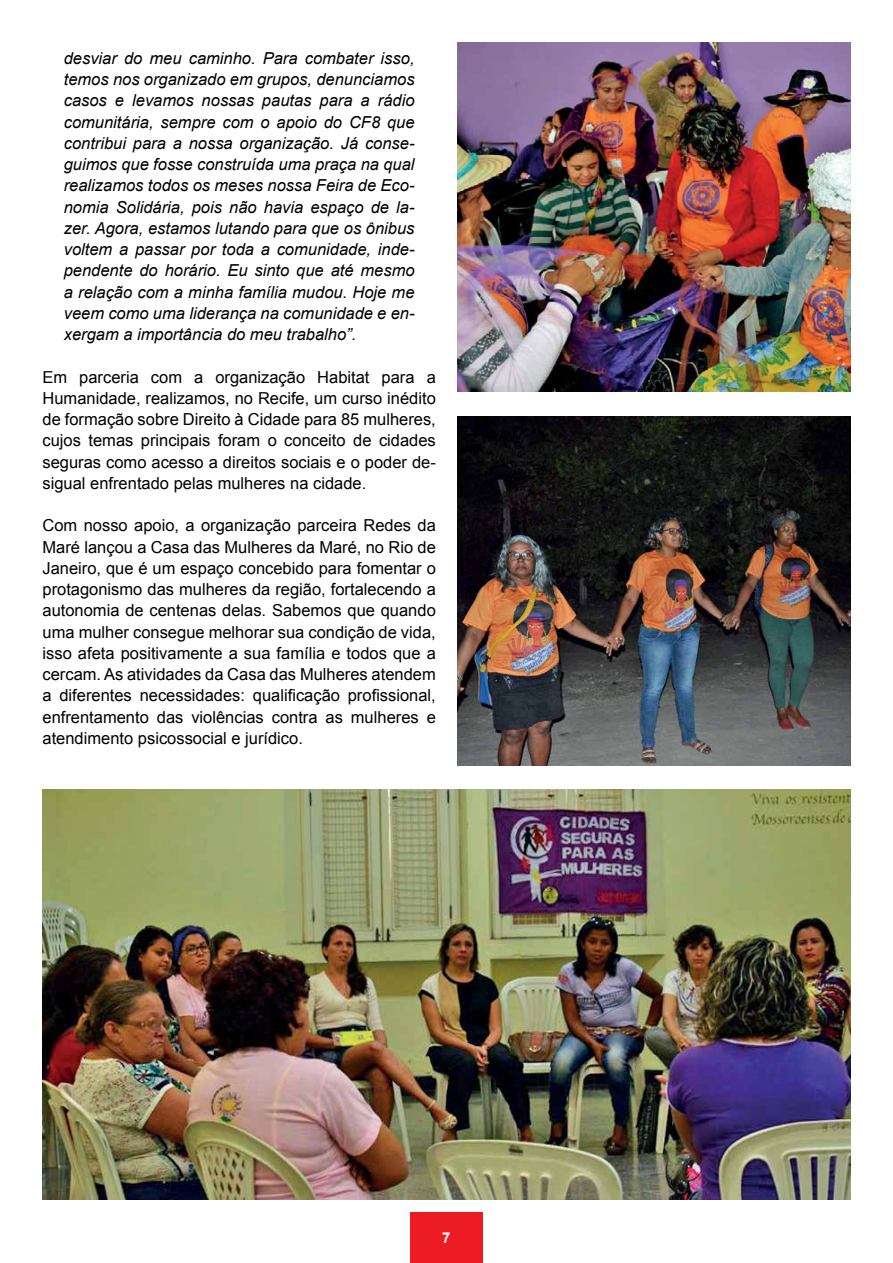
<style>
.page{position:relative;width:893px;height:1263px;background:#fff}
.page>*{position:absolute;margin:0;border:0;box-sizing:border-box;transform-origin:0 0}
.t1{font:16.5px/21.3px "Arial";color:#000;text-align:justify}
.t2{font:italic 16.5px/21.3px "Arial";color:#000;text-align:justify}
.t3{font:700 15px "Arial";color:#fff}
</style>
<div class="page">
<div style="left:410px;top:1212px;width:72px;height:51px;background:#ed1b23"></div>
<img style="left:457px;top:43px;width:393px;height:348px">
<img style="left:457px;top:417px;width:393px;height:348px">
<img style="left:43px;top:790px;width:807px;height:409px">
<p class="t2" style="left:64px;top:48px;width:352px">desviar do meu caminho. Para combater isso, temos nos organizado em grupos, denunciamos casos e levamos nossas pautas para a rádio comunitária, sempre com o apoio do CF8 que contribui para a nossa organização. Já conse&shy;guimos que fosse construída uma praça na qual realizamos todos os meses nossa Feira de Eco&shy;nomia Solidária, pois não havia espaço de la&shy;zer. Agora, estamos lutando para que os ônibus voltem a passar por toda a comunidade, inde&shy;pendente do horário. Eu sinto que até mesmo a relação com a minha família mudou. Hoje me veem como uma liderança na comunidade e en&shy;xergam a importância do meu trabalho”.</p>
<p class="t1" style="left:43px;top:366px;width:395px">Em parceria com a organização Habitat para a Humanidade, realizamos, no Recife, um curso inédito de formação sobre Direito à Cidade para 85 mulheres, cujos temas principais foram o conceito de cidades seguras como acesso a direitos sociais e o poder de&shy;sigual enfrentado pelas mulheres na cidade.</p>
<p class="t1" style="left:43px;top:515px;width:395px">Com nosso apoio, a organização parceira Redes da Maré lançou a Casa das Mulheres da Maré, no Rio de Janeiro, que é um espaço concebido para fomentar o protagonismo das mulheres da região, fortalecendo a autonomia de centenas delas. Sabemos que quando uma mulher consegue melhorar sua condição de vida, isso afeta positivamente a sua família e todos que a cercam. As atividades da Casa das Mulheres atendem a diferentes necessidades: qualificação profissional, enfrentamento das violências contra as mulheres e atendimento psicossocial e jurídico.</p>
<p class="t3" style="left:442px;top:1228px;width:10px">7</p>
</div>
